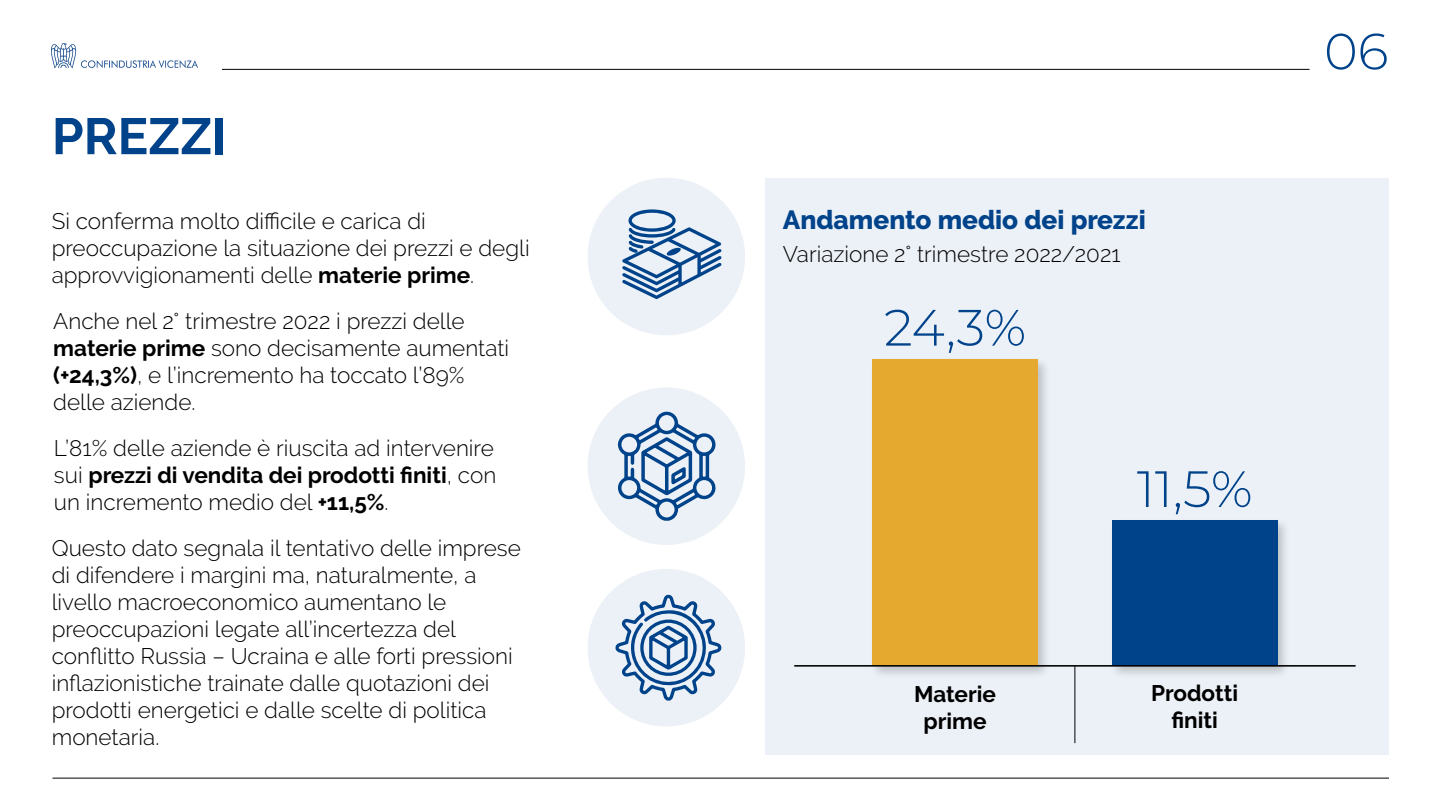
<style>
.page{position:relative;width:1440px;height:810px;background:#fff}
.page>*{position:absolute;margin:0;border:0;box-sizing:border-box;transform-origin:0 0}
.t1{font:300 51px "Montserrat";color:#00438a}
.t2{font:700 51px "Raleway";color:#00438a}
.t3{font:800 26.25px "Raleway";color:#00438a}
.t4{font:300 22.5px/27px "Raleway";color:#000}
.t5{font:700 22.5px/27px "Raleway";color:#000;text-align:center}
.s1{font-weight:700}
</style>
<div class="page">
<div style="left:766px;top:178px;width:623px;height:577px;background:#ecf1f7"></div>
<hr style="left:222px;top:69px;width:1088px;height:1px;background:#000">
<hr style="left:52px;top:778px;width:1337px;height:1px;background:#000">
<img style="left:52px;top:44px;width:146px;height:25px">
<img style="left:872px;top:359px;width:414px;height:323px">
<div style="left:1112px;top:520px;width:165px;height:146px;background:#00438a"></div>
<div style="left:873px;top:359px;width:165px;height:307px;background:#e5a930"></div>
<hr style="left:1075px;top:666px;width:1px;height:77px;background:#000">
<div style="left:588px;top:178px;width:157px;height:157px;background:#ecf1f7;border-radius:50%"></div>
<div style="left:588px;top:387px;width:157px;height:158px;background:#ecf1f7;border-radius:50%"></div>
<div style="left:588px;top:569px;width:157px;height:157px;background:#ecf1f7;border-radius:50%"></div>
<hr style="left:794px;top:665px;width:562px;height:2px;background:#000">
<svg style="left:622px;top:209px;width:100px;height:90px"></svg>
<svg style="left:617px;top:411px;width:99px;height:110px"></svg>
<svg style="left:616px;top:595px;width:105px;height:106px"></svg>
<h1 class="t2" style="left:52px;top:107px;width:176px">PREZZI</h1>
<p class="t4" style="left:52px;top:207px;width:479px">Si conferma molto difficile e carica di preoccupazione la situazione dei prezzi e degli approvvigionamenti delle <span class="s1">materie prime</span>.</p>
<p class="t4" style="left:53px;top:307px;width:458px">Anche nel 2° trimestre 2022 i prezzi delle <span class="s1">materie prime</span> sono decisamente aumentati <span class="s1">(+24,3%)</span>, e l’incremento ha toccato l’89% delle aziende.</p>
<p class="t4" style="left:54px;top:434px;width:444px;text-align:justify">L’81% delle aziende è riuscita ad intervenire sui <span class="s1">prezzi di vendita dei prodotti finiti</span>, con un incremento medio del <span class="s1">+11,5%</span>.</p>
<p class="t4" style="left:52px;top:535px;width:471px">Questo dato segnala il tentativo delle imprese di difendere i margini ma, naturalmente, a livello macroeconomico aumentano le preoccupazioni legate all’incertezza del conflitto Russia – Ucraina e alle forti pressioni inflazionistiche trainate dalle quotazioni dei prodotti energetici e dalle scelte di politica monetaria.</p>
<p class="t3" style="left:783px;top:205px;width:365px">Andamento medio dei prezzi</p>
<p class="t4" style="left:783px;top:240px;width:339px">Variazione 2° trimestre 2022/2021</p>
<h1 class="t1" style="left:884px;top:293px;width:144px">24,3%</h1>
<p class="t5" style="left:914px;top:681px;width:83px">Materie prime</p>
<h1 class="t1" style="left:1137px;top:454px;width:117px">11,5%</h1>
<p class="t5" style="left:1151px;top:680px;width:88px">Prodotti finiti</p>
<h1 class="t1" style="left:1324px;top:17px;width:66px">06</h1>
</div>
